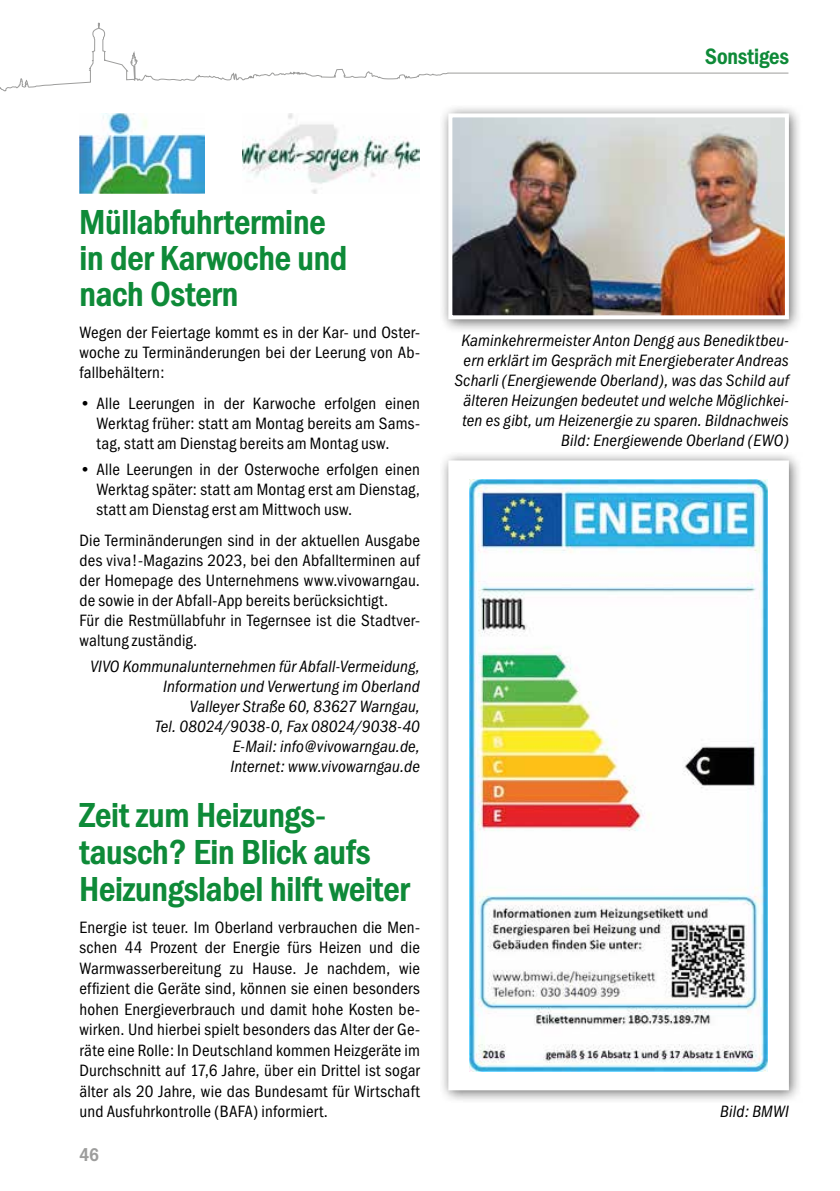
<style>
.page{position:relative;width:840px;height:1191px;background:#fff}
.page>*{position:absolute;margin:0;border:0;box-sizing:border-box;transform-origin:0 0}
.t1{font:800 36px/36.6px "Franklin Gothic Cond";color:#0e8a38}
.t2{font:800 23px "Franklin Gothic Cond";letter-spacing:.005em;color:#0e8a38}
.t3{font:800 19px "Franklin Gothic Cond";color:#9d9d9c}
.t4{font:17px/20px "Franklin Gothic Cond";letter-spacing:.01em;color:#000;text-align:justify}
.t5{font:italic 17px/20px "Franklin Gothic Cond";letter-spacing:.01em;color:#000;text-align:right}
</style>
<div class="page">
<svg style="left:0;top:22px;width:449px;height:70px"></svg>
<hr style="left:447px;top:73px;width:341px;height:1px;background:#9d9d9c">
<div style="left:438px;top:103px;width:364px;height:230px;background:#000;opacity:.6"></div>
<img style="left:453px;top:118px;width:330px;height:196px">
<div style="left:448px;top:113px;width:340px;height:206px;border:4px solid #fff"></div>
<div style="left:438px;top:450px;width:364px;height:654px;background:#000;opacity:.6"></div>
<div style="left:450px;top:462px;width:336px;height:626px;background:#fff"></div>
<img style="left:469px;top:479px;width:298px;height:592px">
<div style="left:448px;top:460px;width:340px;height:630px;border:4px solid #fff"></div>
<img style="left:79px;top:113px;width:125px;height:80px">
<img style="left:242px;top:113px;width:178px;height:80px">
<h2 class="t2" style="left:704px;top:43px;width:85px">Sonstiges</h2>
<h1 class="t1" style="left:79px;top:205px;width:269px;line-height:36px">Müllabfuhrtermine in der Karwoche und nach Ostern</h1>
<p class="t4" style="left:79px;top:322px;width:342px">Wegen der Feiertage kommt es in der Kar- und Oster&shy;woche zu Terminänderungen bei der Leerung von Ab&shy;fallbehältern:</p>
<p class="t4" style="left:96px;top:393px;width:325px;text-indent:-17px">• Alle Leerungen in der Karwoche erfolgen einen Werktag früher: statt am Montag bereits am Sams&shy;tag, statt am Dienstag bereits am Montag usw.</p>
<p class="t4" style="left:96px;top:459px;width:325px;text-indent:-17px">• Alle Leerungen in der Osterwoche erfolgen einen Werktag später: statt am Montag erst am Dienstag, statt am Dienstag erst am Mittwoch usw.</p>
<p class="t4" style="left:79px;top:530px;width:342px;text-align:left">Die Terminänderungen sind in der aktuellen Ausgabe des viva!-Magazins 2023, bei den Abfallterminen auf der Homepage des Unternehmens www.vivowarngau. de sowie in der Abfall-App bereits berücksichtigt.<br>Für die Restmüllabfuhr in Tegernsee ist die Stadtver&shy;waltung zuständig.</p>
<p class="t5" style="left:90px;top:656px;width:331px">VIVO Kommunalunternehmen für Abfall-Vermeidung, Information und Verwertung im Oberland<br>Valleyer Straße 60, 83627 Warngau,<br>Tel. 08024/9038-0, Fax 08024/9038-40<br>E-Mail: info@vivowarngau.de,<br>Internet: www.vivowarngau.de</p>
<h1 class="t1" style="left:79px;top:797px;width:331px">Zeit zum Heizungs&shy;tausch? Ein Blick aufs<br>Heizungslabel hilft weiter</h1>
<p class="t4" style="left:79px;top:917px;width:342px;line-height:20.6px">Energie ist teuer. Im Oberland verbrauchen die Men&shy;schen 44 Prozent der Energie fürs Heizen und die Warmwasserbereitung zu Hause. Je nachdem, wie effizient die Geräte sind, können sie einen besonders hohen Energieverbrauch und damit hohe Kosten be&shy;wirken. Und hierbei spielt besonders das Alter der Ge&shy;räte eine Rolle: In Deutschland kommen Heizgeräte im Durchschnitt auf 17,6 Jahre, über ein Drittel ist sogar älter als 20 Jahre, wie das Bundesamt für Wirtschaft und Ausfuhrkontrolle (BAFA) informiert.</p>
<p class="t3" style="left:79px;top:1144px;width:21px">46</p>
<p class="t5" style="left:454px;top:331px;width:336px">Kaminkehrermeister Anton Dengg aus Benediktbeu&shy;ern erklärt im Gespräch mit Energieberater Andreas Scharli (Energiewende Oberland), was das Schild auf älteren Heizungen bedeutet und welche Möglichkei&shy;ten es gibt, um Heizenergie zu sparen. Bildnachweis Bild: Energiewende Oberland (EWO)</p>
<p class="t5" style="left:719px;top:1102px;width:70px">Bild: BMWI</p>
</div>
